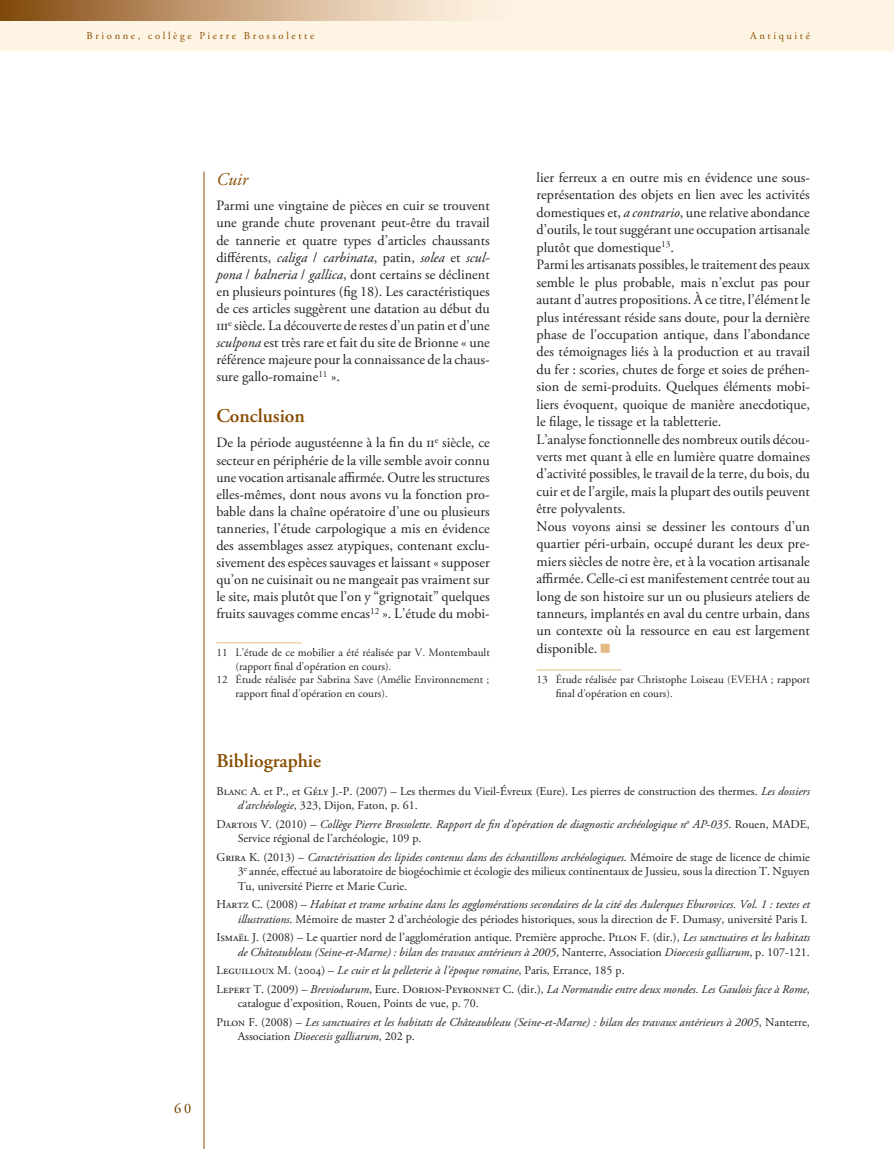
<style>
.page{position:relative;width:894px;height:1149px;background:#fff}
.page>*{position:absolute;margin:0;border:0;box-sizing:border-box;transform-origin:0 0}
.t1{font:600 19.5px "Adobe Garamond Pro";color:#884d00}
.t2{font:italic 18px "Adobe Garamond Pro";color:#884d00}
.t3{font:14.4px "Adobe Garamond Pro";color:#753e00}
.t4{font:14.25px/17.4px "Adobe Garamond Pro";color:#231f20;text-align:justify}
.t5{font:italic 12px/14.4px "Adobe Garamond Pro";color:#231f20}
.t6{font:12px/14.4px "Adobe Garamond Pro";color:#231f20}
.t7{font:11.25px/13.5px "Adobe Garamond Pro";color:#231f20}
.t8{font:10.5px "Adobe Garamond Pro";letter-spacing:.25em;color:#884d00}
.s1{font-style:italic}
.s2{font-style:normal}
</style>
<div class="page">
<div style="left:0;top:0;width:893px;height:51px;background:#fef4e4"></div>
<svg style="left:0;top:0;width:470px;height:20px;background:#c6a27c"></svg>
<hr style="left:204px;top:172px;width:1px;height:977px;background:#884d00">
<hr style="left:216px;top:642px;width:85px;height:1px;background:#e5ba83">
<hr style="left:536px;top:669px;width:85px;height:1px;background:#e5ba83">
<p class="t8" style="left:87px;top:29px;width:229px">Brionne, collège Pierre Brossolette</p>
<p class="t8" style="left:750px;top:29px;width:61px">Antiquité</p>
<p class="t2" style="left:216px;top:168px;width:33px">Cuir</p>
<p class="t4" style="left:216px;top:198px;width:275px">Parmi une vingtaine de pièces en cuir se trouvent une grande chute provenant peut-être du travail de tannerie et quatre types d’articles chaussants différents, <span class="s1">caliga</span> / <span class="s1">carbinata</span>, patin, <span class="s1">solea</span> et <span class="s1">scul&shy;pona</span> / <span class="s1">balneria</span> / <span class="s1">gallica</span>, dont certains se déclinent en plusieurs pointures (fig 18). Les caractéristiques de ces articles suggèrent une datation au début du iii<sup>e</sup> siècle. La découverte de restes d’un patin et d’une <span class="s1">sculpona</span> est très rare et fait du site de Brionne « une référence majeure pour la connaissance de la chaus&shy;sure gallo-romaine<sup>11</sup> ».</p>
<p class="t1" style="left:216px;top:404px;width:90px">Conclusion</p>
<p class="t4" style="left:216px;top:435px;width:275px">De la période augustéenne à la fin du ii<sup>e</sup> siècle, ce secteur en périphérie de la ville semble avoir connu une vocation artisanale affirmée. Outre les structures elles-mêmes, dont nous avons vu la fonction pro&shy;bable dans la chaîne opératoire d’une ou plusieurs tanneries, l’étude carpologique a mis en évidence des assemblages assez atypiques, contenant exclu&shy;sivement des espèces sauvages et laissant « supposer qu’on ne cuisinait ou ne mangeait pas vraiment sur le site, mais plutôt que l’on y “grignotait” quelques fruits sauvages comme encas<sup>12</sup> ». L’étude du mobi-</p>
<p class="t7" style="left:216px;top:646px;width:275px">11 L’étude de ce mobilier a été réalisée par V. Montembault</p>
<p class="t7" style="left:235px;top:660px;width:157px">(rapport final d’opération en cours).</p>
<p class="t7" style="left:216px;top:673px;width:274px">12 Étude réalisée par Sabrina Save (Amélie Environnement ;</p>
<p class="t7" style="left:235px;top:687px;width:154px">rapport final d’opération en cours).</p>
<p class="t4" style="left:536px;top:169px;width:275px;text-align:left">lier ferreux a en outre mis en évidence une sous&shy;représentation des objets en lien avec les activités domestiques et, <span class="s1">a contrario</span>, une relative abondance d’outils, le tout suggérant une occupation artisanale plutôt que domestique<sup>13</sup>.<br>Parmi les artisanats possibles, le traitement des peaux semble le plus probable, mais n’exclut pas pour autant d’autres propositions. À ce titre, l’élément le plus intéressant réside sans doute, pour la dernière phase de l’occupation antique, dans l’abondance des témoignages liés à la production et au travail du fer : scories, chutes de forge et soies de préhen&shy;sion de semi-produits. Quelques éléments mobi&shy;liers évoquent, quoique de manière anecdotique, le filage, le tissage et la tabletterie.<br>L’analyse fonctionnelle des nombreux outils décou&shy;verts met quant à elle en lumière quatre domaines d’activité possibles, le travail de la terre, du bois, du cuir et de l’argile, mais la plupart des outils peuvent être polyvalents.<br>Nous voyons ainsi se dessiner les contours d’un quartier péri-urbain, occupé durant les deux pre&shy;miers siècles de notre ère, et à la vocation artisanale affirmée. Celle-ci est manifestement centrée tout au long de son histoire sur un ou plusieurs ateliers de tanneurs, implantés en aval du centre urbain, dans un contexte où la ressource en eau est largement disponible.</p>
<p class="t7" style="left:555px;top:673px;width:256px;text-indent:-19px">13 Étude réalisée par Christophe Loiseau (EVEHA ; rapport final d’opération en cours).</p>
<p class="t3" style="left:174px;top:1099px;width:19px">60</p>
<p class="t1" style="left:216px;top:750px;width:106px">Bibliographie</p>
<p class="t6" style="left:238px;top:784px;width:573px;text-indent:-21px">Blanc A. et P., et Gély J.-P. (2007) – Les thermes du Vieil-Évreux (Eure). Les pierres de construction des thermes. <span class="s1">Les dossiers d’archéologie</span>, 323, Dijon, Faton, p. 61.</p>
<p class="t5" style="left:238px;top:817px;width:573px;text-indent:-21px"><span class="s2">Dart ois V. (2010) –</span> Collège Pierre Brossolette. Rapport de fin d’opération de diagnostic archéologique n<sup>o</sup> AP-035<span class="s2">. Rouen, MADE,<br>Service régional de l’archéologie, 109 p.</span></p>
<p class="t6" style="left:238px;top:850px;width:573px;text-align:justify;text-indent:-21px">Grira K. (2013) – <span class="s1">Caractérisation des lipides contenus dans des échantillons archéologiques</span>. Mémoire de stage de licence de chimie 3<sup>e</sup> année, effectué au laboratoire de biogéochimie et écologie des milieux continentaux de Jussieu, sous la direction T. Nguyen Tu, université Pierre et Marie Curie.</p>
<p class="t5" style="left:216px;top:897px;width:595px;text-align:right"><span class="s2">Hartz C. (2008) –</span> Habitat et trame urbaine dans les agglomérations secondaires de la cité des Aulerques Eburovices. Vol. 1 : textes et illustrations<span class="s2">. Mémoire de master 2 d’archéologie des périodes historiques, sous la direction de F. Dumasy, université Paris I.</span></p>
<p class="t6" style="left:216px;top:930px;width:595px;text-align:right">Ismaël J. (2008) – Le quartier nord de l’agglomération antique. Première approche. Pilon F. (dir.), <span class="s1">Les sanctuaires et les habitats de Châteaubleau (Seine-et-Marne) : bilan des travaux antérieurs à 2005</span>, Nanterre, Association <span class="s1">Dioecesis galliarum</span>, p. 107-121.</p>
<p class="t5" style="left:216px;top:961px;width:595px;line-height:18.6px"><span class="s2">Leguilloux M. (2004) –</span> Le cuir et la pelleterie à l’époque romaine<span class="s2">, Paris, Errance, 185 p.<br>Lepert T. (2009) –</span> Breviodurum<span class="s2">, Eure. Dorion-Peyronnet C. (dir.),</span> La Normandie entre deux mondes. Les Gaulois face à Rome<span class="s2">,</span></p>
<p class="t5" style="left:216px;top:994px;width:595px;line-height:18.6px;text-indent:21px"><span class="s2">catalogue d’exposition, Rouen, Points de vue, p. 70.<br>Pilon F. (2008) –</span> Les sanctuaires et les habitats de Châteaubleau (Seine-et-Marne) : bilan des travaux antérieurs à 2005<span class="s2">, Nanterre,</span></p>
<p class="t5" style="left:238px;top:1029px;width:179px"><span class="s2">Association</span> Dioecesis galliarum<span class="s2">, 202 p.</span></p>
</div>
